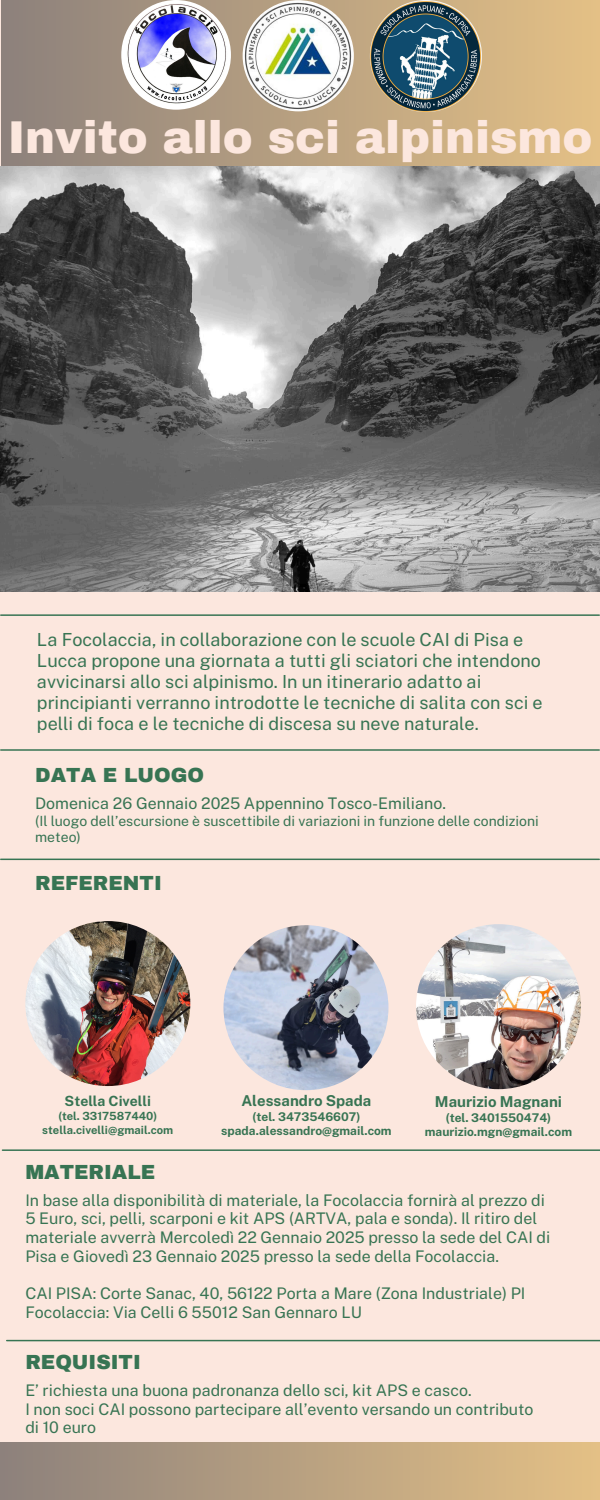
<style>
.page{position:relative;width:600px;height:1500px;background:#fce7de}
.page>*{position:absolute;margin:0;border:0;box-sizing:border-box;transform-origin:0 0}
.t1{font:900 45px "Archivo";color:#fce7de}
.t2{font:900 20px "Archivo";color:#377453}
.t3{font:18px/21px "Public Sans";color:#377453}
.t4{font:16px/18.8px "Public Sans";color:#377453}
.t5{font:700 15px "Public Sans";color:#377453}
.t6{font:700 14.1px "Public Sans";color:#377453}
.t7{font:14px/16.5px "Public Sans";color:#377453}
.t8{font:700 12px "Public Sans";color:#377453}
.t9{font:700 11.3px "Public Sans";color:#377453}
</style>
<div class="page">
<div style="left:2px;top:0;width:598px;height:192px;background:linear-gradient(to right,#8e837e,#e3c087)"></div>
<div style="left:0;top:1443px;width:600px;height:57px;background:linear-gradient(to right,#8d817c,#e4c086)"></div>
<img style="left:0;top:167px;width:600px;height:424px">
<hr style="left:1px;top:749px;width:598px;height:2px;background:#377453">
<hr style="left:2px;top:1149px;width:598px;height:2px;background:#377453">
<hr style="left:1px;top:614px;width:598px;height:2px;background:#377453">
<hr style="left:1px;top:859px;width:598px;height:1px;background:#377453">
<hr style="left:7px;top:1340px;width:593px;height:1px;background:#377453">
<img style="left:25px;top:921px;width:165px;height:165px;border-radius:50%">
<img style="left:223px;top:925px;width:165px;height:165px;border-radius:50%">
<img style="left:416px;top:924px;width:165px;height:165px;border-radius:50%">
<img style="left:243px;top:0;width:111px;height:111px;border-radius:50%">
<img style="left:121px;top:0;width:110px;height:110px;border-radius:50%">
<img style="left:370px;top:0;width:112px;height:112px;border-radius:50%">
<p class="t1" style="left:8px;top:114px;width:586px">Invito allo sci alpinismo</p>
<p class="t3" style="left:37px;top:629px;width:507px">La Focolaccia, in collaborazione con le scuole CAI di Pisa e Lucca propone una giornata a tutti gli sciatori che intendono avvicinarsi allo sci alpinismo. In un itinerario adatto ai principianti verranno introdotte le tecniche di salita con sci e pelli di foca e le tecniche di discesa su neve naturale.</p>
<p class="t2" style="left:35px;top:765px;width:170px">DATA E LUOGO</p>
<h3 class="t4" style="left:35px;top:794px;width:412px">Domenica 26 Gennaio 2025 Appennino Tosco-Emiliano.</h3>
<h3 class="t7" style="left:35px;top:812px;width:505px">(Il luogo dell’escursione è suscettibile di variazioni in funzione delle condizioni meteo)</h3>
<h2 class="t2" style="left:35px;top:873px;width:128px">REFERENTI</h2>
<p class="t6" style="left:65px;top:1093px;width:88px">Stella Civelli</p>
<p class="t9" style="left:58px;top:1110px;width:100px">(tel. 3317587440)</p>
<p class="t9" style="left:42px;top:1123px;width:133px">stella.civelli@gmail.com</p>
<p class="t5" style="left:241px;top:1092px;width:132px">Alessandro Spada</p>
<p class="t8" style="left:252px;top:1109px;width:110px">(tel. 3473546607)</p>
<p class="t8" style="left:221px;top:1124px;width:172px">spada.alessandro@gmail.com</p>
<p class="t5" style="left:435px;top:1093px;width:129px">Maurizio Magnani</p>
<p class="t8" style="left:446px;top:1111px;width:107px">(tel. 3401550474)</p>
<p class="t8" style="left:425px;top:1125px;width:149px">maurizio.mgn@gmail.com</p>
<h2 class="t2" style="left:25px;top:1161px;width:131px">MATERIALE</h2>
<h5 class="t4" style="left:25px;top:1190px;width:527px">In base alla disponibilità di materiale, la Focolaccia fornirà al prezzo di 5 Euro, sci, pelli, scarponi e kit APS (ARTVA, pala e sonda). Il ritiro del materiale avverrà Mercoledì 22 Gennaio 2025 presso la sede del CAI di Pisa e Giovedì 23 Gennaio 2025 presso la sede della Focolaccia.</h5>
<p class="t4" style="left:25px;top:1284px;width:502px">CAI PISA: Corte Sanac, 40, 56122 Porta a Mare (Zona Industriale) PI<br>Focolaccia: Via Celli 6 55012 San Gennaro LU</p>
<p class="t2" style="left:25px;top:1352px;width:117px">REQUISITI</p>
<p class="t4" style="left:25px;top:1381px;width:510px">E’ richiesta una buona padronanza dello sci, kit APS e casco.<br>I non soci CAI possono partecipare all’evento versando un contributo di 10 euro</p>
</div>
